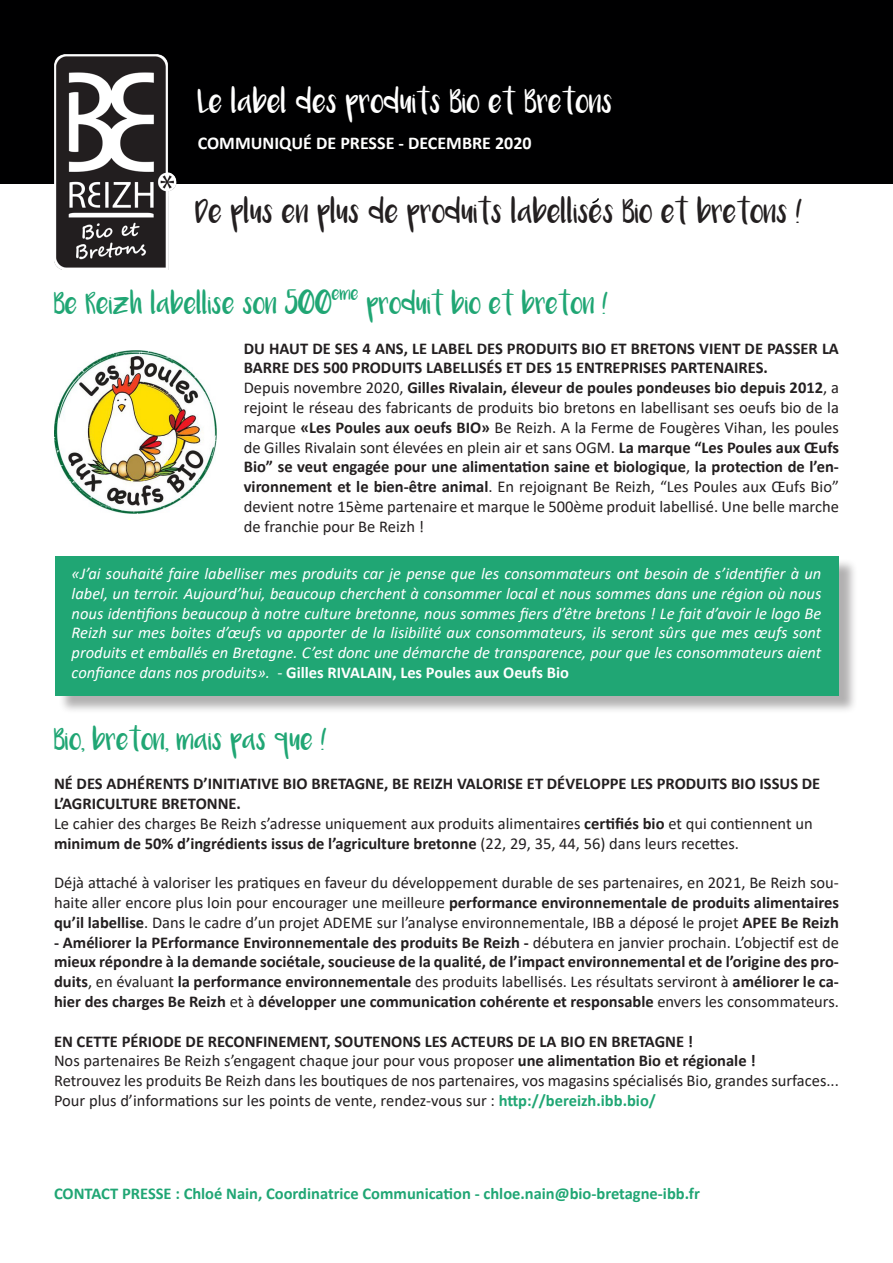
<style>
.page{position:relative;width:893px;height:1263px;background:#fff}
.page>*{position:absolute;margin:0;border:0;box-sizing:border-box;transform-origin:0 0}
.t1{font:18px "Luna";color:#231f20}
.t2{font:700 18px "Calibri";color:#fff}
.t3{font:18px "Luna";color:#fff}
.t4{font:16.5px/19.8px "Calibri";color:#231f20;text-align:justify}
.t5{font:700 16.5px/19.8px "Calibri";color:#231f20}
.t6{font:italic 16.5px/19.8px "Calibri";color:#fff;text-align:justify}
.t7{font:700 16.5px "Calibri";color:#20a674}
.t8{font:16.5px "Luna";color:#20a674}
.t9{font:10.5px "Luna";color:#20a674}
.s1{font-weight:700}
.s2{font-style:normal}
.s3{font-weight:700;font-style:normal}
.s4{font-weight:400}
.s5{font-weight:700;color:#20a674}
</style>
<div class="page">
<div style="left:58px;top:558px;width:799px;height:156px;background:#231f20;opacity:.35"></div>
<div style="left:56px;top:556px;width:783px;height:140px;background:#20a674"></div>
<div style="left:0;top:0;width:893px;height:184px;background:#000001"></div>
<img style="left:54px;top:54px;width:123px;height:216px">
<svg style="left:592px;top:198px;width:7px;height:6px"></svg>
<img style="left:54px;top:351px;width:162px;height:162px">
<p class="t3" style="left:198px;top:96px;width:417px">Le label des produits Bio et Bretons</p>
<p class="t2" style="left:198px;top:130px;width:335px">COMMUNIQUÉ DE PRESSE - DECEMBRE 2020</p>
<p class="t1" style="left:196px;top:206px;width:609px">De plus en plus de produits labellises Bio et bretons !</p>
<p class="t8" style="left:54px;top:299px;width:279px">Be Reizh labellise son 500</p>
<p class="t9" style="left:332px;top:291px;width:29px">eme</p>
<p class="t8" style="left:367px;top:299px;width:243px">produit bio et breton !</p>
<p class="t5" style="left:244px;top:338px;width:597px">DU HAUT DE SES 4 ANS, LE LABEL DES PRODUITS BIO ET BRETONS VIENT DE PASSER LA<br>BARRE DES 500 PRODUITS LABELLISÉS ET DES 15 ENTREPRISES PARTENAIRES.</p>
<p class="t4" style="left:244px;top:377px;width:597px">Depuis novembre 2020, <span class="s1">Gilles Rivalain, éleveur de poules pondeuses bio depuis 2012</span>, a rejoint le réseau des fabricants de produits bio bretons en labellisant ses oeufs bio de la marque <span class="s1">«Les Poules aux oeufs BIO»</span> Be Reizh. A la Ferme de Fougères Vihan, les poules de Gilles Rivalain sont élevées en plein air et sans OGM. <span class="s1">La marque “Les Poules aux Œufs Bio” se veut engagée pour une alimentation saine et biologique</span>, <span class="s1">la protection de l’en&shy;vironnement et le bien-être animal</span>. En rejoignant Be Reizh, “Les Poules aux Œufs Bio” devient notre 15ème partenaire et marque le 500ème produit labellisé. Une belle marche de franchie pour Be Reizh !</p>
<p class="t6" style="left:72px;top:563px;width:751px">«J’ai souhaité faire labelliser mes produits car je pense que les consommateurs ont besoin de s’identifier à un label, un terroir. Aujourd’hui, beaucoup cherchent à consommer local et nous sommes dans une région où nous nous identifions beaucoup à notre culture bretonne, nous sommes fiers d’être bretons ! Le fait d’avoir le logo Be Reizh sur mes boites d’œufs va apporter de la lisibilité aux consommateurs, ils seront sûrs que mes œufs sont produits et emballés en Bretagne. C’est donc une démarche de transparence, pour que les consommateurs aient confiance dans nos produits». <span class="s2">-</span> <span class="s3">Gilles RIVALAIN, Les Poules aux Oeufs Bio</span></p>
<p class="t8" style="left:54px;top:734px;width:275px">Bio, breton, mais pas que !</p>
<p class="t5" style="left:54px;top:774px;width:768px">NÉ DES ADHÉRENTS D’INITIATIVE BIO BRETAGNE, BE REIZH VALORISE ET DÉVELOPPE LES PRODUITS BIO ISSUS DE<br>L’AGRICULTURE BRETONNE.</p>
<p class="t4" style="left:54px;top:813px;width:760px">Le cahier des charges Be Reizh s’adresse uniquement aux produits alimentaires <span class="s1">certifiés bio</span> et qui contiennent un <span class="s1">minimum de 50% d’ingrédients issus de l’agriculture bretonne</span> (22, 29, 35, 44, 56) dans leurs recettes.</p>
<p class="t4" style="left:54px;top:872px;width:786px">Déjà attaché à valoriser les pratiques en faveur du développement durable de ses partenaires, en 2021, Be Reizh sou&shy;haite aller encore plus loin pour encourager une meilleure <span class="s1">performance environnementale de produits alimentaires qu’il labellise</span>. Dans le cadre d’un projet ADEME sur l’analyse environnementale, IBB a déposé le projet <span class="s1">APEE Be Reizh</span></p>
<p class="t5" style="left:54px;top:932px;width:786px;text-align:justify">- Améliorer la PErformance Environnementale des produits Be Reizh - <span class="s4">débutera en janvier prochain. L’objectif est de </span>mieux répondre à la demande sociétale, soucieuse de la qualité, de l’impact environnemental et de l’origine des pro&shy;duits<span class="s4">, en évaluant</span> la performance environnementale <span class="s4">des produits labellisés. Les résultats serviront à</span> améliorer le ca&shy;hier des charges Be Reizh <span class="s4">et à</span> développer une communication cohérente et responsable <span class="s4">envers les consommateurs.</span></p>
<p class="t5" style="left:54px;top:1031px;width:641px">EN CETTE PÉRIODE DE RECONFINEMENT, SOUTENONS LES ACTEURS DE LA BIO EN BRETAGNE !</p>
<p class="t4" style="left:54px;top:1051px;width:703px">Nos partenaires Be Reizh s’engagent chaque jour pour vous proposer <span class="s1">une alimentation Bio et régionale !</span></p>
<p class="t4" style="left:54px;top:1070px;width:786px">Retrouvez les produits Be Reizh dans les boutiques de nos partenaires, vos magasins spécialisés Bio, grandes surfaces...<br>Pour plus d’informations sur les points de vente, rendez-vous sur : <span class="s5">http://bereizh.ibb.bio/</span></p>
<p class="t7" style="left:54px;top:1182px;width:647px">CONTACT PRESSE : Chloé Nain, Coordinatrice Communication - chloe.nain@bio-bretagne-ibb.fr</p>
</div>
